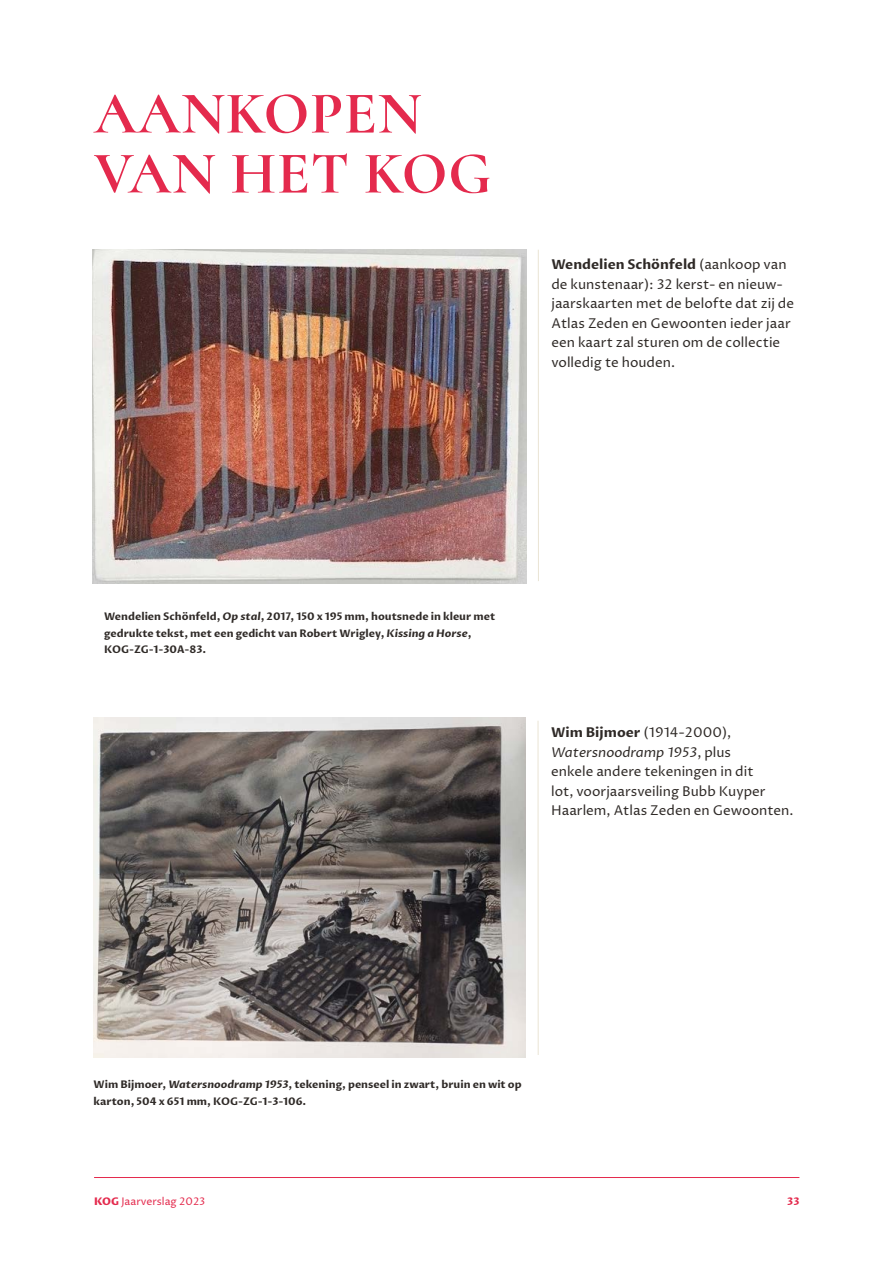
<style>
.page{position:relative;width:893px;height:1263px;background:#fff}
.page>*{position:absolute;margin:0;border:0;box-sizing:border-box;transform-origin:0 0}
.t1{font:700 60px/60px "Cormorant";letter-spacing:.01em;color:#e42a4d}
.t2{font:13.5px/19.5px "Proza Libre";color:#2f2a27}
.t3{font:700 10.5px/16.5px "Proza Libre";color:#2f2a27}
.t4{font:10.5px "Proza Libre";color:#e42a4d}
.t5{font:700 10.5px "Proza Libre";color:#e42a4d}
.s1{font-weight:700}
.s2{font-style:italic}
.s3{font-weight:800}
</style>
<div class="page">
<hr style="left:94px;top:1177px;width:705px;height:1px;background:#e42a4d">
<hr style="left:538px;top:250px;width:1px;height:331px;background:#eae4d4">
<hr style="left:538px;top:721px;width:1px;height:334px;background:#eae4d4">
<img style="left:92px;top:250px;width:435px;height:334px">
<img style="left:94px;top:718px;width:431px;height:340px">
<h1 class="t1" style="left:94px;top:83px;width:399px">AANKOPEN<br>VAN HET KOG</h1>
<p class="t2" style="left:551px;top:255px;width:244px"><span class="s1">Wendelien Schönfeld</span> (aankoop van de kunstenaar): 32 kerst- en nieuw&shy;jaarskaarten met de belofte dat zij de Atlas Zeden en Gewoonten ieder jaar een kaart zal sturen om de collectie volledig te houden.</p>
<p class="t3" style="left:104px;top:608px;width:393px">Wendelien Schönfeld, <span class="s2">Op stal</span>, 2017, 150 x 195 mm, houtsnede in kleur met gedrukte tekst, met een gedicht van Robert Wrigley, <span class="s2">Kissing a Horse</span>,<br>KOG-ZG-1-30A-83.</p>
<p class="t2" style="left:551px;top:723px;width:244px"><span class="s1">Wim Bijmoer</span> (1914-2000),<br><span class="s2">Watersnoodramp 1953</span>, plus<br>enkele andere tekeningen in dit<br>lot, voorjaarsveiling Bubb Kuyper<br>Haarlem, Atlas Zeden en Gewoonten.</p>
<p class="t3" style="left:94px;top:1076px;width:430px">Wim Bijmoer, <span class="s2">Watersnoodramp 1953</span>, tekening, penseel in zwart, bruin en wit op karton, 504 x 651 mm, KOG-ZG-1-3-106.</p>
<p class="t4" style="left:94px;top:1195px;width:113px"><span class="s3">KOG</span> Jaarverslag 2023</p>
<p class="t5" style="left:787px;top:1195px;width:14px">33</p>
</div>
